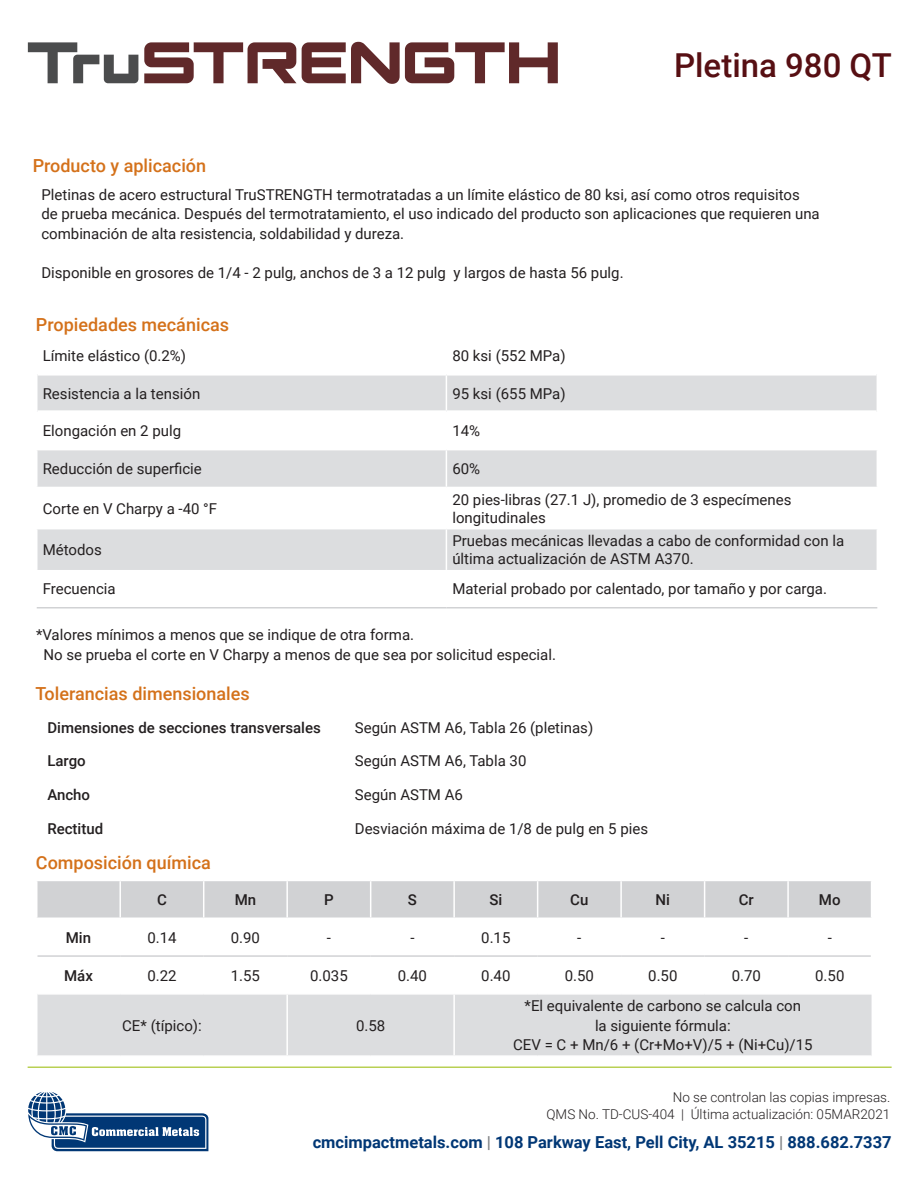
<style>
.page{position:relative;width:918px;height:1188px;background:#fff}
.page>*{position:absolute;margin:0;border:0;box-sizing:border-box;transform-origin:0 0}
.t1{font:500 33px "Roboto";color:#570f13}
.t2{font:500 18px "Roboto";color:#d4711a}
.t3{font:700 16.5px "Roboto";color:#013775}
.t4{font:15px/19.5px "Roboto";color:#231f20}
.t5{font:500 15px "Roboto";color:#231f20}
.t6{font:300 13.5px/16.8px "Roboto";color:#231f20;text-align:right}
.s1{color:#808285}
</style>
<div class="page">
<svg style="left:28px;top:1091px;width:180px;height:60px"></svg>
<hr style="left:28px;top:1066px;width:864px;height:2px;background:#b9d053">
<svg style="left:28px;top:42px;width:110px;height:41px"></svg>
<svg style="left:144px;top:42px;width:414px;height:42px"></svg>
<svg style="left:38px;top:376px;width:839px;height:194px;fill:#dcdddf"></svg>
<hr style="left:446px;top:376px;width:1px;height:34px;background:#fff">
<hr style="left:446px;top:413px;width:1px;height:36px;background:#fff">
<hr style="left:36px;top:449px;width:410px;height:1px;background:#fff">
<hr style="left:446px;top:449px;width:432px;height:1px;background:#fff">
<hr style="left:446px;top:450px;width:1px;height:37px;background:#fff">
<hr style="left:36px;top:487px;width:410px;height:1px;background:#fff">
<hr style="left:446px;top:487px;width:432px;height:1px;background:#fff">
<hr style="left:446px;top:488px;width:1px;height:40px;background:#fff">
<hr style="left:36px;top:528px;width:410px;height:1px;background:#fff">
<hr style="left:446px;top:528px;width:432px;height:1px;background:#fff">
<hr style="left:446px;top:529px;width:1px;height:41px;background:#fff">
<hr style="left:37px;top:607px;width:409px;height:2px;background:#d1d2d4">
<hr style="left:446px;top:607px;width:431px;height:2px;background:#d1d2d4">
<hr style="left:38px;top:410px;width:408px;height:3px;background:#fff">
<hr style="left:446px;top:410px;width:431px;height:3px;background:#fff">
<div style="left:38px;top:881px;width:833px;height:37px;background:#d1d2d4"></div>
<div style="left:38px;top:995px;width:834px;height:60px;background:#dcdddf"></div>
<hr style="left:119px;top:881px;width:2px;height:37px;background:#fff">
<hr style="left:203px;top:881px;width:1px;height:37px;background:#fff">
<hr style="left:286px;top:881px;width:2px;height:37px;background:#fff">
<hr style="left:370px;top:881px;width:1px;height:37px;background:#fff">
<hr style="left:453px;top:881px;width:2px;height:37px;background:#fff">
<hr style="left:537px;top:881px;width:1px;height:37px;background:#fff">
<hr style="left:620px;top:881px;width:2px;height:37px;background:#fff">
<hr style="left:704px;top:881px;width:1px;height:37px;background:#fff">
<hr style="left:787px;top:881px;width:2px;height:37px;background:#fff">
<hr style="left:286px;top:995px;width:2px;height:60px;background:#fff">
<hr style="left:453px;top:995px;width:2px;height:60px;background:#fff">
<hr style="left:38px;top:955px;width:82px;height:2px;background:#d1d2d4">
<hr style="left:120px;top:955px;width:84px;height:2px;background:#d1d2d4">
<hr style="left:204px;top:955px;width:83px;height:2px;background:#d1d2d4">
<hr style="left:287px;top:955px;width:84px;height:2px;background:#d1d2d4">
<hr style="left:371px;top:955px;width:83px;height:2px;background:#d1d2d4">
<hr style="left:454px;top:955px;width:84px;height:2px;background:#d1d2d4">
<hr style="left:538px;top:955px;width:83px;height:2px;background:#d1d2d4">
<hr style="left:621px;top:955px;width:84px;height:2px;background:#d1d2d4">
<hr style="left:705px;top:955px;width:83px;height:2px;background:#d1d2d4">
<hr style="left:788px;top:955px;width:83px;height:2px;background:#d1d2d4">
<p class="t2" style="left:33px;top:153px;width:175px">Producto y aplicación</p>
<h1 class="t1" style="left:674px;top:42px;width:219px">Pletina 980 QT</h1>
<p class="t4" style="left:41px;top:184px;width:780px">Pletinas de acero estructural TruSTRENGTH termotratadas a un límite elástico de 80 ksi, así como otros requisitos de prueba mecánica. Después del termotratamiento, el uso indicado del producto son aplicaciones que requieren una combinación de alta resistencia, soldabilidad y dureza.</p>
<p class="t4" style="left:41px;top:262px;width:584px">Disponible en grosores de 1/4 - 2 pulg, anchos de 3 a 12 pulg y largos de hasta 56 pulg.</p>
<p class="t2" style="left:36px;top:312px;width:195px">Propiedades mecánicas</p>
<p class="t4" style="left:43px;top:345px;width:145px">Límite elástico (0.2%)</p>
<p class="t4" style="left:452px;top:345px;width:115px">80 ksi (552 MPa)</p>
<p class="t4" style="left:43px;top:383px;width:159px">Resistencia a la tensión</p>
<p class="t4" style="left:452px;top:383px;width:115px">95 ksi (655 MPa)</p>
<p class="t4" style="left:43px;top:421px;width:140px">Elongación en 2 pulg</p>
<p class="t4" style="left:452px;top:421px;width:29px">14%</p>
<p class="t4" style="left:43px;top:459px;width:161px">Reducción de superficie</p>
<p class="t4" style="left:452px;top:459px;width:29px">60%</p>
<p class="t4" style="left:43px;top:498px;width:176px">Corte en V Charpy a -40 °F</p>
<p class="t4" style="left:452px;top:490px;width:341px;line-height:18px">20 pies-libras (27.1 J), promedio de 3 especímenes longitudinales</p>
<p class="t4" style="left:43px;top:539px;width:61px">Métodos</p>
<p class="t4" style="left:452px;top:531px;width:393px;line-height:18px">Pruebas mecánicas llevadas a cabo de conformidad con la última actualización de ASTM A370.</p>
<p class="t4" style="left:43px;top:579px;width:74px">Frecuencia</p>
<p class="t4" style="left:452px;top:579px;width:376px">Material probado por calentado, por tamaño y por carga.</p>
<p class="t4" style="left:36px;top:625px;width:380px">*Valores mínimos a menos que se indique de otra forma.</p>
<p class="t4" style="left:43px;top:644px;width:514px">No se prueba el corte en V Charpy a menos de que sea por solicitud especial.</p>
<p class="t2" style="left:35px;top:681px;width:216px">Tolerancias dimensionales</p>
<p class="t5" style="left:47px;top:717px;width:275px">Dimensiones de secciones transversales</p>
<p class="t4" style="left:355px;top:717px;width:240px">Según ASTM A6, Tabla 26 (pletinas)</p>
<p class="t5" style="left:47px;top:751px;width:40px">Largo</p>
<p class="t4" style="left:355px;top:751px;width:173px">Según ASTM A6, Tabla 30</p>
<p class="t5" style="left:47px;top:784px;width:44px">Ancho</p>
<p class="t4" style="left:355px;top:784px;width:110px">Según ASTM A6</p>
<p class="t5" style="left:47px;top:818px;width:57px">Rectitud</p>
<p class="t4" style="left:355px;top:818px;width:295px">Desviación máxima de 1/8 de pulg en 5 pies</p>
<p class="t2" style="left:36px;top:850px;width:177px">Composición química</p>
<p class="t5" style="left:157px;top:889px;width:11px">C</p>
<p class="t5" style="left:235px;top:889px;width:23px">Mn</p>
<p class="t5" style="left:324px;top:889px;width:11px">P</p>
<p class="t5" style="left:408px;top:889px;width:11px">S</p>
<p class="t5" style="left:489px;top:889px;width:14px">Si</p>
<p class="t5" style="left:570px;top:889px;width:20px">Cu</p>
<p class="t5" style="left:656px;top:889px;width:16px">Ni</p>
<p class="t5" style="left:739px;top:889px;width:17px">Cr</p>
<p class="t5" style="left:819px;top:889px;width:23px">Mo</p>
<p class="t5" style="left:66px;top:927px;width:27px">Min</p>
<p class="t4" style="left:147px;top:927px;width:31px">0.14</p>
<p class="t4" style="left:231px;top:927px;width:31px">0.90</p>
<p class="t4" style="left:327px;top:927px;width:6px">-</p>
<p class="t4" style="left:410px;top:927px;width:6px">-</p>
<p class="t4" style="left:481px;top:927px;width:31px">0.15</p>
<p class="t4" style="left:577px;top:927px;width:6px">-</p>
<p class="t4" style="left:661px;top:927px;width:6px">-</p>
<p class="t4" style="left:744px;top:927px;width:6px">-</p>
<p class="t4" style="left:828px;top:927px;width:6px">-</p>
<p class="t5" style="left:64px;top:965px;width:30px">Máx</p>
<p class="t4" style="left:147px;top:965px;width:31px">0.22</p>
<p class="t4" style="left:231px;top:965px;width:31px">1.55</p>
<p class="t4" style="left:310px;top:965px;width:39px">0.035</p>
<p class="t4" style="left:398px;top:965px;width:31px">0.40</p>
<p class="t4" style="left:481px;top:965px;width:31px">0.40</p>
<p class="t4" style="left:565px;top:965px;width:31px">0.50</p>
<p class="t4" style="left:648px;top:965px;width:31px">0.50</p>
<p class="t4" style="left:732px;top:965px;width:31px">0.70</p>
<p class="t4" style="left:815px;top:965px;width:31px">0.50</p>
<p class="t4" style="left:122px;top:1015px;width:81px">CE* (típico):</p>
<p class="t4" style="left:356px;top:1015px;width:31px">0.58</p>
<p class="t4" style="left:525px;top:995px;width:278px;text-align:center">*El equivalente de carbono se calcula con la siguiente fórmula:</p>
<p class="t4" style="left:513px;top:1034px;width:301px">CEV = C + Mn/6 + (Cr+Mo+V)/5 + (Ni+Cu)/15</p>
<p class="t6" style="left:547px;top:1088px;width:345px">No se controlan las copias impresas.<br>QMS No. TD-CUS-404 | Última actualización: 05MAR2021</p>
<p class="t3" style="left:313px;top:1131px;width:580px">cmcimpactmetals.com <span class="s1">|</span> 108 Parkway East, Pell City, AL 35215 <span class="s1">|</span> 888.682.7337</p>
</div>
